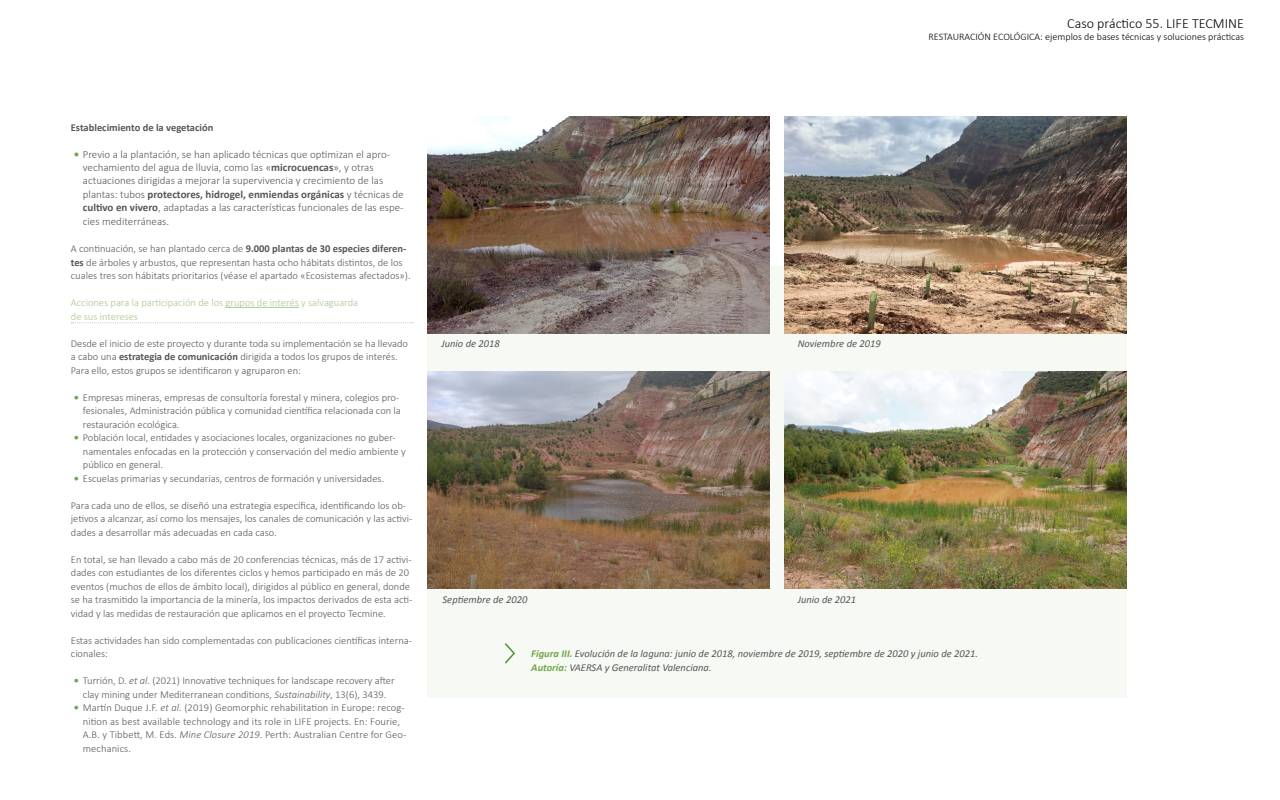
<style>
.page{position:relative;width:1280px;height:800px;background:#fff}
.page>*{position:absolute;margin:0;border:0;box-sizing:border-box;transform-origin:0 0}
.t1{font:300 14px "Calibri";color:#000}
.t2{font:300 11px/13.5px "Calibri";color:#575756}
.t3{font:300 10.5px/13.5px "Calibri";color:#575756}
.t4{font:italic 10.5px/13.5px "Calibri";color:#575756}
.t5{font:300 10.5px/13.5px "Calibri";color:#aac58e}
.t6{font:700 10.5px "Calibri";color:#575756}
.t7{font:300 10.1px "Calibri";color:#000}
.s1{font-weight:700;color:#74a54c}
.s2{font-weight:700}
.s3{font-style:italic}
</style>
<div class="page">
<hr style="left:226px;top:307px;width:73px;height:1px;background:#aac58e">
<svg style="left:71px;top:322px;width:342px;height:1px"></svg>
<div style="left:427px;top:266px;width:700px;height:431px;background:#f7f9f4"></div>
<svg style="left:505px;top:643px;width:10px;height:21px"></svg>
<img style="left:427px;top:371px;width:342px;height:217px">
<img style="left:785px;top:371px;width:342px;height:217px">
<img style="left:427px;top:116px;width:342px;height:217px">
<img style="left:785px;top:116px;width:342px;height:217px">
<h1 class="t1" style="left:1067px;top:14px;width:178px">Caso práctico 55. LIFE TECMINE</h1>
<p class="t7" style="left:928px;top:30px;width:317px">RESTAURACIÓN ECOLÓGICA: ejemplos de bases técnicas y soluciones prácticas</p>
<p class="t6" style="left:71px;top:121px;width:144px">Establecimiento de la vegetación</p>
<p class="t2" style="left:83px;top:147px;width:322px;text-indent:-9px"><span class="s1">•</span> Previo a la plantación, se han aplicado técnicas que optimizan el apro&shy;vechamiento del agua de lluvia, como las «<span class="s2">microcuencas</span>», y otras actuaciones dirigidas a mejorar la supervivencia y crecimiento de las plantas: tubos <span class="s2">protectores, hidrogel, enmiendas orgánicas</span> y técnicas de <span class="s2">cultivo en vivero</span>, adaptadas a las características funcionales de las espe&shy;cies mediterráneas.</p>
<p class="t3" style="left:71px;top:242px;width:341px">A continuación, se han plantado cerca de <span class="s2">9.000 plantas de 30 especies diferen&shy;tes</span> de árboles y arbustos, que representan hasta ocho hábitats distintos, de los cuales tres son hábitats prioritarios (véase el apartado «Ecosistemas afectados»).</p>
<p class="t5" style="left:71px;top:296px;width:289px">Acciones para la participación de los grupos de interés y salvaguarda de sus intereses</p>
<p class="t3" style="left:71px;top:336px;width:339px">Desde el inicio de este proyecto y durante toda su implementación se ha llevado a cabo una <span class="s2">estrategia de comunicación</span> dirigida a todos los grupos de interés.<br>Para ello, estos grupos se identificaron y agruparon en:</p>
<p class="t3" style="left:83px;top:390px;width:320px;text-indent:-9px"><span class="s1">•</span> Empresas mineras, empresas de consultoría forestal y minera, colegios pro&shy;fesionales, Administración pública y comunidad científica relacionada con la restauración ecológica.</p>
<p class="t3" style="left:83px;top:431px;width:324px;text-indent:-9px"><span class="s1">•</span> Población local, entidades y asociaciones locales, organizaciones no guber&shy;namentales enfocadas en la protección y conservación del medio ambiente y público en general.</p>
<p class="t3" style="left:74px;top:471px;width:312px"><span class="s1">•</span> Escuelas primarias y secundarias, centros de formación y universidades.</p>
<p class="t3" style="left:71px;top:498px;width:343px">Para cada uno de ellos, se diseñó una estrategia específica, identificando los ob&shy;jetivos a alcanzar, así como los mensajes, los canales de comunicación y las activi&shy;dades a desarrollar más adecuadas en cada caso.</p>
<p class="t3" style="left:71px;top:552px;width:343px">En total, se han llevado a cabo más de 20 conferencias técnicas, más de 17 activi&shy;dades con estudiantes de los diferentes ciclos y hemos participado en más de 20 eventos (muchos de ellos de ámbito local), dirigidos al público en general, donde se ha trasmitido la importancia de la minería, los impactos derivados de esta acti&shy;vidad y las medidas de restauración que aplicamos en el proyecto Tecmine.</p>
<p class="t3" style="left:71px;top:633px;width:343px">Estas actividades han sido complementadas con publicaciones científicas interna&shy;cionales:</p>
<p class="t3" style="left:74px;top:674px;width:322px;text-align:center"><span class="s1">•</span> Turrión, D. <span class="s3">et al</span>. (2021) Innovative techniques for landscape recovery after clay mining under Mediterranean conditions, <span class="s3">Sustainability</span>, 13(6), 3439.</p>
<p class="t3" style="left:83px;top:701px;width:325px;text-indent:-9px"><span class="s1">•</span> Martín Duque J.F. <span class="s3">et al</span>. (2019) Geomorphic rehabilitation in Europe: recog&shy;nition as best available technology and its role in LIFE projects. En: Fourie, A.B. y Tibbett, M. Eds. <span class="s3">Mine Closure 2019</span>. Perth: Australian Centre for Geo&shy;mechanics.</p>
<p class="t4" style="left:441px;top:336px;width:60px">Junio de 2018</p>
<p class="t4" style="left:443px;top:592px;width:86px">Septiembre de 2020</p>
<p class="t4" style="left:798px;top:336px;width:84px">Noviembre de 2019</p>
<p class="t4" style="left:798px;top:592px;width:60px">Junio de 2021</p>
<p class="t4" style="left:531px;top:646px;width:448px"><span class="s1">Figura III.</span> Evolución de la laguna: junio de 2018, noviembre de 2019, septiembre de 2020 y junio de 2021.<br><span class="s1">Autoría:</span> VAERSA y Generalitat Valenciana.</p>
</div>
